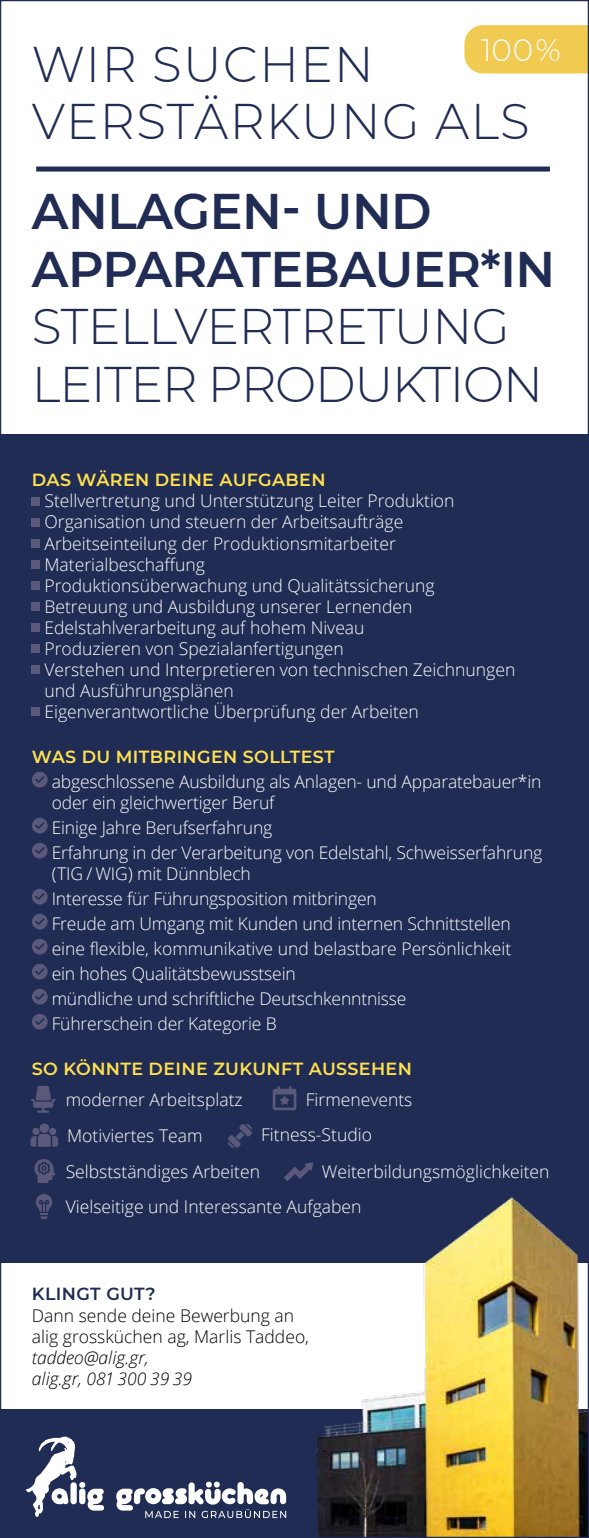
<style>
.page{position:relative;width:589px;height:1538px;background:#fff}
.page>*{position:absolute;margin:0;border:0;box-sizing:border-box;transform-origin:0 0}
.t1{font:300 50px/57.5px "Montserrat";letter-spacing:-.01em;color:#212c54}
.t2{font:600 50px/57.5px "Montserrat";letter-spacing:-.01em;color:#212c54}
.t3{font:300 50px/57.5px "Montserrat";letter-spacing:.03em;color:#212c54}
.t4{font:300 31px "Montserrat";color:#fff}
.t5{font:300 17.5px/21px "Open Sans";color:#fff}
.t6{font:600 17.5px "Montserrat";letter-spacing:.02em;color:#fee150}
.t7{font:300 17.5px/21px "Open Sans";color:#000}
.t8{font:italic 300 17.5px/21px "Open Sans";color:#000}
.t9{font:600 17.5px "Montserrat";letter-spacing:.02em;color:#212c54}
</style>
<div class="page">
<div style="left:0;top:434px;width:588px;height:828px;background:#212c54"></div>
<div style="left:36px;top:167px;width:513px;height:5px;background:#212c54"></div>
<div style="left:464px;top:25px;width:122px;height:48px;background:#f0ca51"></div>
<div style="left:0;top:1409px;width:588px;height:129px;background:#212c54"></div>
<img style="left:309px;top:1197px;width:277px;height:339px">
<svg style="left:26px;top:1436px;width:78px;height:81px"></svg>
<svg style="left:116px;top:1481px;width:170px;height:37px"></svg>
<svg style="left:31px;top:1086px;width:25px;height:27px"></svg>
<svg style="left:272px;top:1086px;width:24px;height:24px"></svg>
<svg style="left:228px;top:1124px;width:24px;height:24px"></svg>
<svg style="left:31px;top:1123px;width:27px;height:24px"></svg>
<svg style="left:284px;top:1162px;width:29px;height:19px"></svg>
<svg style="left:36px;top:1194px;width:16px;height:25px"></svg>
<svg style="left:34px;top:1159px;width:21px;height:24px"></svg>
<div style="left:32px;top:498px;width:8px;height:8px;background:#5a587b"></div>
<div style="left:32px;top:519px;width:8px;height:8px;background:#5a587b"></div>
<div style="left:32px;top:540px;width:8px;height:8px;background:#5a587b"></div>
<div style="left:32px;top:561px;width:8px;height:8px;background:#5a587b"></div>
<div style="left:32px;top:582px;width:8px;height:8px;background:#5a587b"></div>
<div style="left:32px;top:603px;width:8px;height:8px;background:#5a587b"></div>
<div style="left:32px;top:624px;width:8px;height:8px;background:#5a587b"></div>
<div style="left:32px;top:645px;width:8px;height:8px;background:#5a587b"></div>
<div style="left:32px;top:666px;width:8px;height:8px;background:#5a587b"></div>
<div style="left:32px;top:708px;width:8px;height:8px;background:#5a587b"></div>
<svg style="left:32px;top:772px;width:16px;height:15px"></svg>
<svg style="left:32px;top:818px;width:16px;height:15px"></svg>
<svg style="left:32px;top:843px;width:16px;height:15px"></svg>
<svg style="left:32px;top:889px;width:16px;height:15px"></svg>
<svg style="left:32px;top:914px;width:16px;height:15px"></svg>
<svg style="left:32px;top:939px;width:16px;height:15px"></svg>
<svg style="left:32px;top:964px;width:16px;height:15px"></svg>
<svg style="left:32px;top:989px;width:16px;height:15px"></svg>
<svg style="left:32px;top:1014px;width:16px;height:15px"></svg>
<h2 class="t4" style="left:480px;top:29px;width:81px">100%</h2>
<h1 class="t3" style="left:32px;top:34px;width:499px">WIR SUCHEN<br>VERSTÄRKUNG ALS</h1>
<h1 class="t2" style="left:32px;top:180px;width:524px">ANLAGEN- UND<br>APPARATEBAUER*IN</h1>
<h1 class="t1" style="left:32px;top:296px;width:512px">STELLVERTRETUNG<br>LEITER PRODUKTION</h1>
<p class="t6" style="left:32px;top:468px;width:295px">DAS WÄREN DEINE AUFGABEN</p>
<p class="t5" style="left:44px;top:490px;width:472px">Stellvertretung und Unterstützung Leiter Produktion Organisation und steuern der Arbeitsaufträge Arbeitseinteilung der Produktionsmitarbeiter Materialbeschaffung<br>Produktionsüberwachung und Qualitätssicherung Betreuung und Ausbildung unserer Lernenden Edelstahlverarbeitung auf hohem Niveau<br>Produzieren von Spezialanfertigungen<br>Verstehen und Interpretieren von technischen Zeichnungen und Ausführungsplänen<br>Eigenverantwortliche Überprüfung der Arbeiten</p>
<p class="t6" style="left:32px;top:744px;width:304px">WAS DU MITBRINGEN SOLLTEST</p>
<p class="t5" style="left:52px;top:770px;width:491px">abgeschlossene Ausbildung als Anlagen- und Apparatebauer*in oder ein gleichwertiger Beruf</p>
<p class="t5" style="left:52px;top:814px;width:492px;line-height:25px">Einige Jahre Berufserfahrung<br>Erfahrung in der Verarbeitung von Edelstahl, Schweisserfahrung</p>
<p class="t5" style="left:52px;top:860px;width:461px;line-height:25px">(TIG / WIG) mit Dünnblech<br>Interesse für Führungsposition mitbringen<br>Freude am Umgang mit Kunden und internen Schnittstellen eine flexible, kommunikative und belastbare Persönlichkeit ein hohes Qualitätsbewusstsein<br>mündliche und schriftliche Deutschkenntnisse Führerschein der Kategorie B</p>
<p class="t6" style="left:32px;top:1056px;width:381px">SO KÖNNTE DEINE ZUKUNFT AUSSEHEN</p>
<p class="t5" style="left:66px;top:1088px;width:178px">moderner Arbeitsplatz</p>
<p class="t5" style="left:305px;top:1088px;width:108px">Firmenevents</p>
<p class="t5" style="left:67px;top:1124px;width:137px">Motiviertes Team</p>
<p class="t5" style="left:261px;top:1124px;width:112px">Fitness-Studio</p>
<p class="t5" style="left:66px;top:1161px;width:196px">Selbstständiges Arbeiten</p>
<p class="t5" style="left:66px;top:1153px;width:485px;line-height:35.2px;text-indent:256px">Weiterbildungsmöglichkeiten<br>Vielseitige und Interessante Aufgaben</p>
<p class="t9" style="left:32px;top:1282px;width:125px">KLINGT GUT?</p>
<p class="t7" style="left:32px;top:1304px;width:278px">Dann sende deine Bewerbung an alig grossküchen ag, Marlis Taddeo,</p>
<p class="t8" style="left:32px;top:1346px;width:162px">taddeo@alig.gr, alig.gr, 081 300 39 39</p>
</div>
